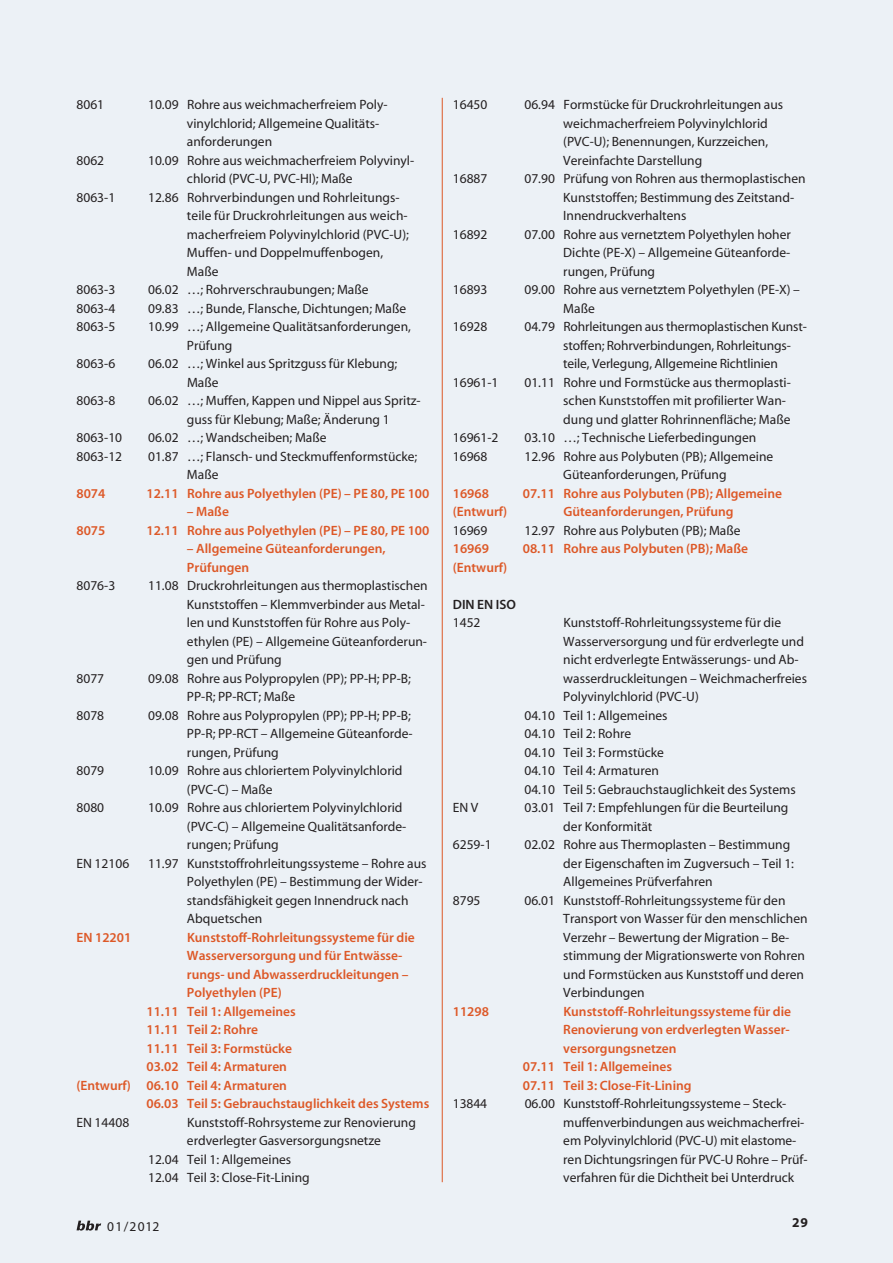
<style>
.page{position:relative;width:893px;height:1263px;background:#ecf1f6}
.page>*{position:absolute;margin:0;border:0;box-sizing:border-box;transform-origin:0 0}
.t1{font:13.5px/18.5px "Myriad T1";color:#231f20}
.t2{font:600 13.5px/18.5px "Myriad T1";color:#dd5827}
.t3{font:600 13.5px "Myriad T1";color:#231f20}
.t4{font:700 13.5px "Myriad T1";color:#231f20}
</style>
<div class="page">
<hr style="left:442px;top:98px;width:1px;height:1084px;background:#dd5827">
<svg style="left:77px;top:1220px;width:24px;height:10px"></svg>
<p class="t1" style="left:77px;top:97px;width:29px">8061</p>
<p class="t1" style="left:187px;top:97px;width:202px;text-indent:-39px">10.09 Rohre aus weichmacherfreiem Poly&shy;vinylchlorid; Allgemeine Qualitäts&shy;anforderungen</p>
<p class="t1" style="left:77px;top:152px;width:29px">8062</p>
<p class="t1" style="left:187px;top:152px;width:229px;text-indent:-39px">10.09 Rohre aus weichmacherfreiem Polyvinyl&shy;chlorid (PVC-U, PVC-HI); Maße</p>
<p class="t1" style="left:77px;top:189px;width:40px">8063-1</p>
<p class="t1" style="left:187px;top:189px;width:224px;text-indent:-39px">12.86 Rohrverbindungen und Rohrleitungs&shy;teile für Druckrohrleitungen aus weich&shy;macherfreiem Polyvinylchlorid (PVC-U); Muffen- und Doppelmuffenbogen, Maße</p>
<p class="t1" style="left:77px;top:282px;width:40px">8063-3</p>
<p class="t1" style="left:148px;top:282px;width:222px">06.02 …; Rohrverschraubungen; Maße</p>
<p class="t1" style="left:77px;top:300px;width:40px">8063-4</p>
<p class="t1" style="left:148px;top:300px;width:260px">09.83 …; Bunde, Flansche, Dichtungen; Maße</p>
<p class="t1" style="left:77px;top:319px;width:40px">8063-5</p>
<p class="t1" style="left:187px;top:319px;width:226px;text-indent:-39px">10.99 …; Allgemeine Qualitätsanforderungen,<br>Prüfung</p>
<p class="t1" style="left:77px;top:356px;width:40px">8063-6</p>
<p class="t1" style="left:187px;top:356px;width:212px;text-indent:-39px">06.02 …; Winkel aus Spritzguss für Klebung;<br>Maße</p>
<p class="t1" style="left:77px;top:393px;width:40px">8063-8</p>
<p class="t1" style="left:148px;top:393px;width:274px;text-align:center">06.02 …; Muffen, Kappen und Nippel aus Spritz&shy;guss für Klebung; Maße; Änderung 1</p>
<p class="t1" style="left:77px;top:430px;width:47px">8063-10</p>
<p class="t1" style="left:148px;top:430px;width:180px">06.02 …; Wandscheiben; Maße</p>
<p class="t1" style="left:77px;top:448px;width:47px">8063-12</p>
<p class="t1" style="left:187px;top:448px;width:232px;text-indent:-39px">01.87 …; Flansch- und Steckmuffenformstücke;<br>Maße</p>
<p class="t2" style="left:77px;top:485px;width:30px">8074</p>
<p class="t2" style="left:147px;top:485px;width:284px">12.11 Rohre aus Polyethylen (PE) – PE 80, PE 100</p>
<p class="t2" style="left:187px;top:504px;width:44px">– Maße</p>
<p class="t2" style="left:77px;top:522px;width:30px">8075</p>
<p class="t2" style="left:147px;top:522px;width:284px">12.11 Rohre aus Polyethylen (PE) – PE 80, PE 100</p>
<p class="t2" style="left:187px;top:541px;width:200px">– Allgemeine Güteanforderungen,<br>Prüfungen</p>
<p class="t1" style="left:77px;top:578px;width:40px">8076-3</p>
<p class="t1" style="left:187px;top:578px;width:242px;text-indent:-39px">11.08 Druckrohrleitungen aus thermoplastischen Kunststoffen – Klemmverbinder aus Metal&shy;len und Kunststoffen für Rohre aus Poly&shy;ethylen (PE) – Allgemeine Güteanforderun&shy;gen und Prüfung</p>
<p class="t1" style="left:77px;top:670px;width:29px">8077</p>
<p class="t1" style="left:187px;top:670px;width:225px;text-indent:-39px">09.08 Rohre aus Polypropylen (PP); PP-H; PP-B;<br>PP-R; PP-RCT; Maße</p>
<p class="t1" style="left:77px;top:707px;width:29px">8078</p>
<p class="t1" style="left:187px;top:707px;width:227px;text-indent:-39px">09.08 Rohre aus Polypropylen (PP); PP-H; PP-B;<br>PP-R; PP-RCT – Allgemeine Güteanforde&shy;rungen, Prüfung</p>
<p class="t1" style="left:77px;top:763px;width:29px">8079</p>
<p class="t1" style="left:187px;top:763px;width:217px;text-indent:-39px">10.09 Rohre aus chloriertem Polyvinylchlorid (PVC-C) – Maße</p>
<p class="t1" style="left:77px;top:800px;width:29px">8080</p>
<p class="t1" style="left:187px;top:800px;width:221px;text-indent:-39px">10.09 Rohre aus chloriertem Polyvinylchlorid (PVC-C) – Allgemeine Qualitätsanforde&shy;rungen; Prüfung</p>
<p class="t1" style="left:77px;top:855px;width:54px">EN 12106</p>
<p class="t1" style="left:187px;top:855px;width:241px;text-indent:-39px">11.97 Kunststoffrohrleitungssysteme – Rohre aus Polyethylen (PE) – Bestimmung der Wider&shy;standsfähigkeit gegen Innendruck nach Abquetschen</p>
<p class="t2" style="left:77px;top:929px;width:56px">EN 12201</p>
<p class="t2" style="left:187px;top:929px;width:229px">Kunststoff-Rohrleitungssysteme für die</p>
<p class="t2" style="left:187px;top:948px;width:217px">Wasserversorgung und für Entwässe-</p>
<p class="t2" style="left:187px;top:966px;width:223px">rungs- und Abwasserdruckleitungen –</p>
<p class="t2" style="left:187px;top:985px;width:96px">Polyethylen (PE)</p>
<p class="t2" style="left:147px;top:1003px;width:151px">11.11 Teil 1: Allgemeines</p>
<p class="t2" style="left:147px;top:1022px;width:113px">11.11 Teil 2: Rohre</p>
<p class="t2" style="left:147px;top:1040px;width:147px">11.11 Teil 3: Formstücke</p>
<p class="t2" style="left:147px;top:1059px;width:142px">03.02 Teil 4: Armaturen</p>
<p class="t2" style="left:77px;top:1077px;width:212px">(Entwurf) 06.10 Teil 4: Armaturen</p>
<p class="t2" style="left:147px;top:1096px;width:284px">06.03 Teil 5: Gebrauchstauglichkeit des Systems</p>
<p class="t1" style="left:77px;top:1114px;width:54px">EN 14408</p>
<p class="t1" style="left:187px;top:1114px;width:230px">Kunststoff-Rohrsysteme zur Renovierung</p>
<p class="t1" style="left:187px;top:1133px;width:195px">erdverlegter Gasversorgungsnetze</p>
<p class="t1" style="left:148px;top:1151px;width:145px">12.04 Teil 1: Allgemeines</p>
<p class="t1" style="left:148px;top:1169px;width:163px">12.04 Teil 3: Close-Fit-Lining</p>
<p class="t1" style="left:107px;top:1218px;width:54px">01/2012</p>
<p class="t1" style="left:453px;top:97px;width:36px">16450</p>
<p class="t1" style="left:563px;top:97px;width:221px;text-indent:-39px">06.94 Formstücke für Druckrohrleitungen aus weichmacherfreiem Polyvinylchlorid (PVC-U); Benennungen, Kurzzeichen, Vereinfachte Darstellung</p>
<p class="t1" style="left:453px;top:171px;width:36px">16887</p>
<p class="t1" style="left:563px;top:171px;width:244px;text-indent:-39px">07.90 Prüfung von Rohren aus thermoplastischen<br>Kunststoffen; Bestimmung des Zeitstand-<br>Innendruckverhaltens</p>
<p class="t1" style="left:453px;top:226px;width:36px">16892</p>
<p class="t1" style="left:563px;top:226px;width:229px;text-align:justify;text-indent:-39px">07.00 Rohre aus vernetztem Polyethylen hoher Dichte (PE-X) – Allgemeine Güteanforde&shy;rungen, Prüfung</p>
<p class="t1" style="left:453px;top:282px;width:36px">16893</p>
<p class="t1" style="left:563px;top:282px;width:238px;text-indent:-39px">09.00 Rohre aus vernetztem Polyethylen (PE-X) –<br>Maße</p>
<p class="t1" style="left:453px;top:319px;width:36px">16928</p>
<p class="t1" style="left:563px;top:319px;width:245px;text-indent:-39px">04.79 Rohrleitungen aus thermoplastischen Kunst&shy;stoffen; Rohrverbindungen, Rohrleitungs&shy;teile, Verlegung, Allgemeine Richtlinien</p>
<p class="t1" style="left:453px;top:374px;width:47px">16961-1</p>
<p class="t1" style="left:563px;top:374px;width:229px;text-indent:-39px">01.11 Rohre und Formstücke aus thermoplasti&shy;schen Kunststoffen mit profilierter Wan&shy;dung und glatter Rohrinnenfläche; Maße</p>
<p class="t1" style="left:453px;top:430px;width:47px">16961-2</p>
<p class="t1" style="left:524px;top:430px;width:233px">03.10 …; Technische Lieferbedingungen</p>
<p class="t1" style="left:453px;top:448px;width:36px">16968</p>
<p class="t1" style="left:524px;top:448px;width:250px;text-align:center">12.96 Rohre aus Polybuten (PB); Allgemeine<br>Güteanforderungen, Prüfung</p>
<p class="t2" style="left:453px;top:485px;width:38px">16968</p>
<p class="t2" style="left:523px;top:485px;width:261px">07.11 Rohre aus Polybuten (PB); Allgemeine</p>
<p class="t2" style="left:453px;top:504px;width:56px">(Entwurf)</p>
<p class="t2" style="left:563px;top:504px;width:172px">Güteanforderungen, Prüfung</p>
<p class="t1" style="left:453px;top:522px;width:36px">16969</p>
<p class="t1" style="left:524px;top:522px;width:218px">12.97 Rohre aus Polybuten (PB); Maße</p>
<p class="t2" style="left:453px;top:541px;width:38px">16969</p>
<p class="t2" style="left:523px;top:541px;width:227px">08.11 Rohre aus Polybuten (PB); Maße</p>
<p class="t2" style="left:453px;top:559px;width:56px">(Entwurf)</p>
<p class="t3" style="left:453px;top:599px;width:65px">DIN EN ISO</p>
<p class="t1" style="left:453px;top:615px;width:29px">1452</p>
<p class="t1" style="left:563px;top:615px;width:219px">Kunststoff-Rohrleitungssysteme für die</p>
<p class="t1" style="left:563px;top:633px;width:242px">Wasserversorgung und für erdverlegte und</p>
<p class="t1" style="left:563px;top:652px;width:237px">nicht erdverlegte Entwässerungs- und Ab-</p>
<p class="t1" style="left:563px;top:670px;width:245px">wasserdruckleitungen – Weichmacherfreies</p>
<p class="t1" style="left:563px;top:689px;width:137px">Polyvinylchlorid (PVC-U)</p>
<p class="t1" style="left:524px;top:707px;width:145px">04.10 Teil 1: Allgemeines</p>
<p class="t1" style="left:524px;top:726px;width:108px">04.10 Teil 2: Rohre</p>
<p class="t1" style="left:524px;top:744px;width:141px">04.10 Teil 3: Formstücke</p>
<p class="t1" style="left:524px;top:763px;width:136px">04.10 Teil 4: Armaturen</p>
<p class="t1" style="left:524px;top:781px;width:273px">04.10 Teil 5: Gebrauchstauglichkeit des Systems</p>
<p class="t1" style="left:453px;top:800px;width:27px">ENV</p>
<p class="t1" style="left:563px;top:800px;width:227px;text-indent:-39px">03.01 Teil 7: Empfehlungen für die Beurteilung der Konformität</p>
<p class="t1" style="left:453px;top:837px;width:40px">6259-1</p>
<p class="t1" style="left:563px;top:837px;width:232px;text-indent:-39px">02.02 Rohre aus Thermoplasten – Bestimmung der Eigenschaften im Zugversuch – Teil 1:<br>Allgemeines Prüfverfahren</p>
<p class="t1" style="left:453px;top:892px;width:29px">8795</p>
<p class="t1" style="left:563px;top:892px;width:246px;text-indent:-39px">06.01 Kunststoff-Rohrleitungssysteme für den Transport von Wasser für den menschlichen Verzehr – Bewertung der Migration – Be&shy;stimmung der Migrationswerte von Rohren und Formstücken aus Kunststoff und deren Verbindungen</p>
<p class="t2" style="left:453px;top:1003px;width:38px">11298</p>
<p class="t2" style="left:563px;top:1003px;width:229px">Kunststoff-Rohrleitungssysteme für die</p>
<p class="t2" style="left:563px;top:1022px;width:228px">Renovierung von erdverlegten Wasser-</p>
<p class="t2" style="left:563px;top:1040px;width:115px">versorgungsnetzen</p>
<p class="t2" style="left:523px;top:1059px;width:151px">07.11 Teil 1: Allgemeines</p>
<p class="t2" style="left:523px;top:1077px;width:170px">07.11 Teil 3: Close-Fit-Lining</p>
<p class="t1" style="left:453px;top:1096px;width:36px">13844</p>
<p class="t1" style="left:563px;top:1096px;width:246px;text-indent:-39px">06.00 Kunststoff-Rohrleitungssysteme – Steck&shy;muffenverbindungen aus weichmacherfrei&shy;em Polyvinylchlorid (PVC-U) mit elastome&shy;ren Dichtungsringen für PVC-U Rohre – Prüf&shy;verfahren für die Dichtheit bei Unterdruck</p>
<p class="t4" style="left:792px;top:1217px;width:17px">29</p>
</div>
